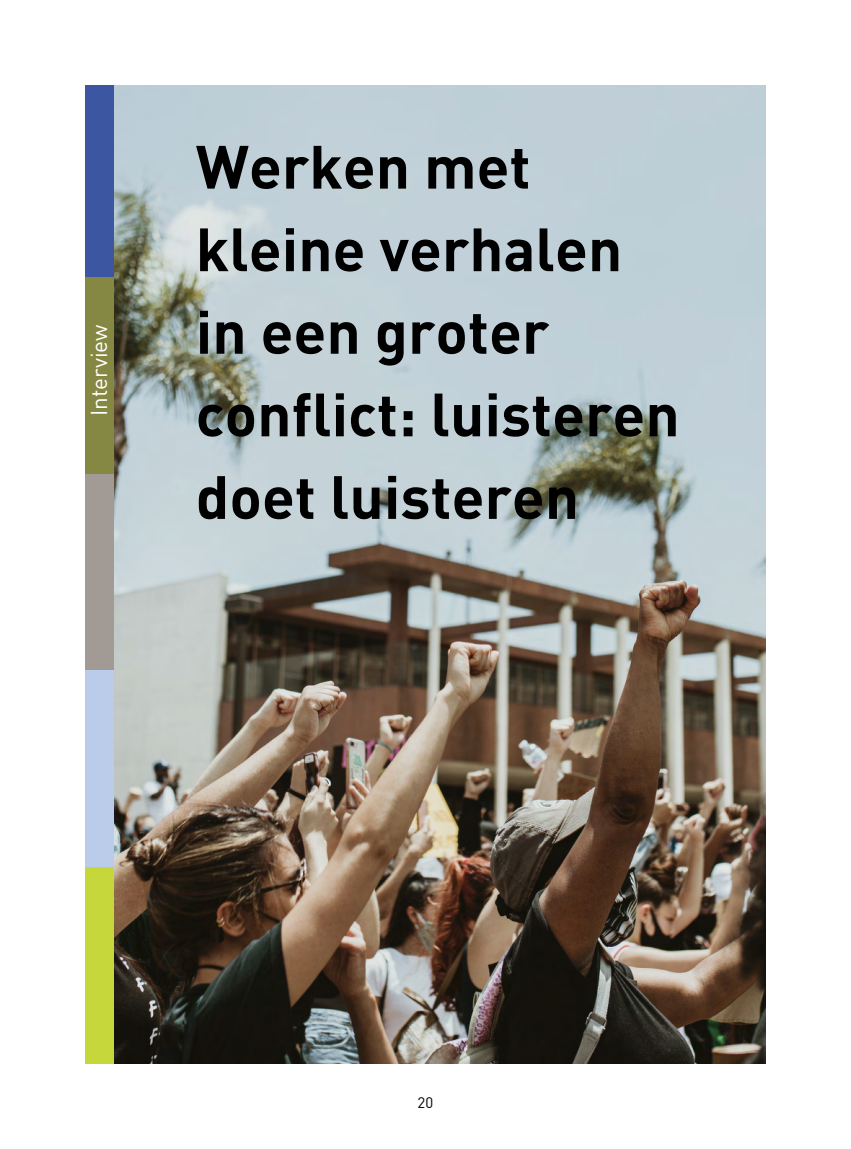
<style>
.page{position:relative;width:851px;height:1149px;background:#fff}
.page>*{position:absolute;margin:0;border:0;box-sizing:border-box;transform-origin:0 0}
.interview_titel{font:60px/82.5px "DIN Bold";color:#000}
.Interview{font:22.5px "DIN";color:#fff}
.t1{font:15px "DIN";color:#000}
</style>
<div class="page">
<img style="left:114px;top:85px;width:651px;height:978px">
<div style="left:85px;top:85px;width:29px;height:197px;background:#3d56a1"></div>
<div style="left:85px;top:277px;width:29px;height:197px;background:#858843"></div>
<div style="left:85px;top:474px;width:29px;height:196px;background:#a29a95"></div>
<div style="left:85px;top:670px;width:29px;height:197px;background:#baccea"></div>
<div style="left:85px;top:867px;width:29px;height:196px;background:#c5d73a"></div>
<p class="Interview" style="left:85px;top:416px;width:93px;rotate:-90deg">Interview</p>
<p class="interview_titel" style="left:196px;top:123px;width:485px">Werken met kleine verhalen in een groter conflict: luisteren doet luisteren</p>
<p class="t1" style="left:417px;top:1092px;width:17px">20</p>
</div>
